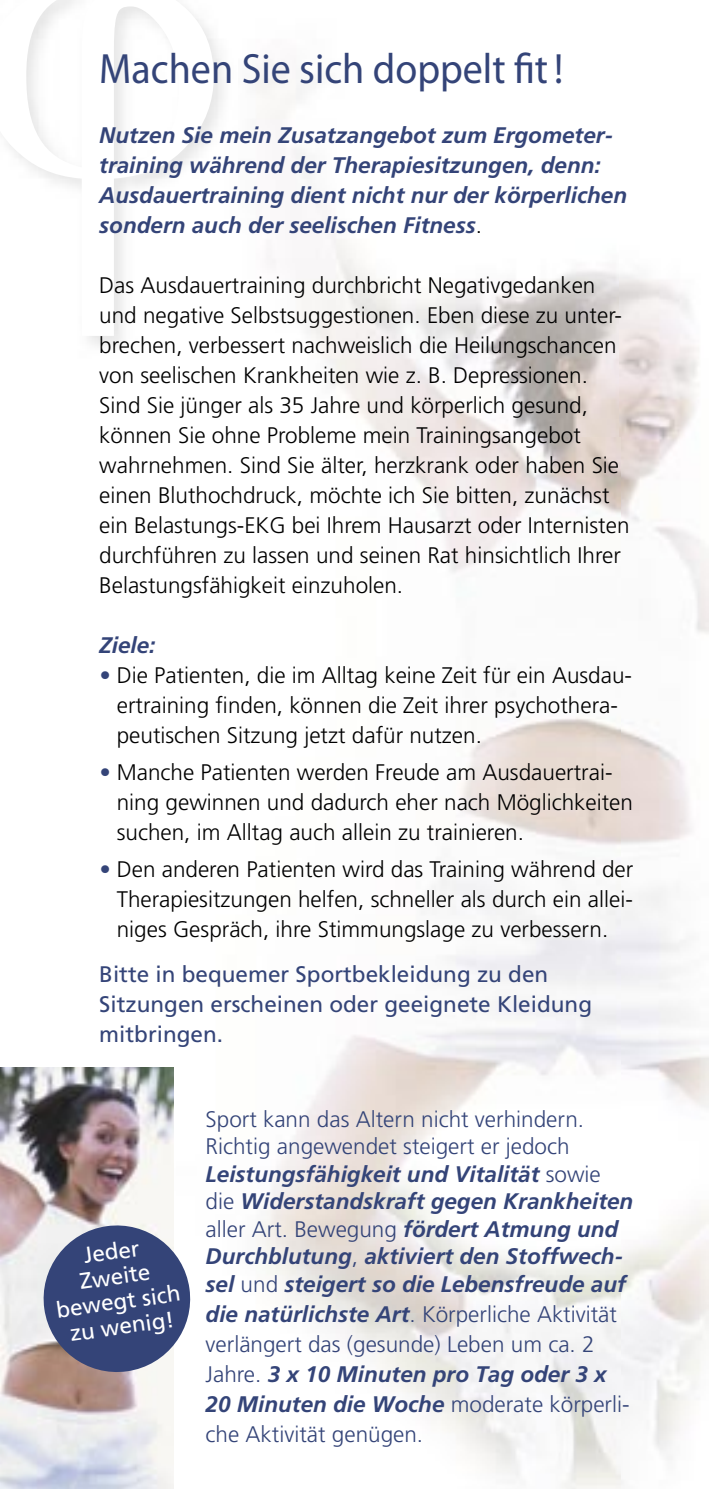
<style>
.page{position:relative;width:709px;height:1489px;background:#fff}
.page>*{position:absolute;margin:0;border:0;box-sizing:border-box;transform-origin:0 0}
.t1{font:42.5px "Myriad Pro";color:#344478;scale:.94 1}
.t2{font:300 22.5px/30px "Frutiger";color:#000}
.t3{font:italic 700 22.5px/27.5px "Frutiger";color:#344478}
.t4{font:300 22.5px/30px "Frutiger";color:#344478}
.t5{font:22.5px/30px "Frutiger";color:#344478}
.t6{font:22.5px/25px "Frutiger";color:#fff;text-align:center}
.s1{font-weight:300;font-style:normal;color:#000}
.s2{font-weight:400;font-style:italic;color:#344478}
.s3{font-weight:300;font-style:normal}
.s4{font-weight:700;font-style:italic}
</style>
<div class="page">
<svg style="left:8px;top:0;width:206px;height:336px"></svg>
<img style="left:0;top:1067px;width:174px;height:421px">
<svg style="left:39px;top:1220px;width:152px;height:156px"></svg>
<h1 class="t1" style="left:99px;top:45px;width:495px">Machen Sie sich doppelt fit!</h1>
<p class="t3" style="left:99px;top:120px;width:529px;line-height:30px">Nutzen Sie mein Zusatzangebot zum Ergometer&shy;training während der Therapiesitzungen, denn:<br>Ausdauertraining dient nicht nur der körperlichen sondern auch der seelischen Fitness<span class="s1">.</span></p>
<p class="t2" style="left:99px;top:270px;width:532px">Das Ausdauertraining durchbricht Negativgedanken und negative Selbstsuggestionen. Eben diese zu unter&shy;brechen, verbessert nachweislich die Heilungschancen von seelischen Krankheiten wie z. B. Depressionen.<br>Sind Sie jünger als 35 Jahre und körperlich gesund, können Sie ohne Probleme mein Trainingsangebot wahrnehmen. Sind Sie älter, herzkrank oder haben Sie einen Bluthochdruck, möchte ich Sie bitten, zunächst ein Belastungs-EKG bei Ihrem Hausarzt oder Internisten durchführen zu lassen und seinen Rat hinsichtlich Ihrer Belastungsfähigkeit einzuholen.</p>
<p class="t3" style="left:99px;top:631px;width:58px">Ziele:</p>
<p class="t2" style="left:117px;top:660px;width:517px;text-indent:-18px"><span class="s2">•</span> Die Patienten, die im Alltag keine Zeit für ein Ausdau&shy;ertraining finden, können die Zeit ihrer psychothera&shy;peutischen Sitzung jetzt dafür nutzen.</p>
<p class="t2" style="left:117px;top:757px;width:518px;text-indent:-18px"><span class="s2">•</span> Manche Patienten werden Freude am Ausdauertrai&shy;ning gewinnen und dadurch eher nach Möglichkeiten suchen, im Alltag auch allein zu trainieren.</p>
<p class="t2" style="left:117px;top:854px;width:518px;text-align:justify;text-indent:-18px"><span class="s2">•</span> Den anderen Patienten wird das Training während der Therapiesitzungen helfen, schneller als durch ein allei&shy;niges Gespräch, ihre Stimmungslage zu verbessern.</p>
<p class="t5" style="left:99px;top:958px;width:494px">Bitte in bequemer Sportbekleidung zu den<br>Sitzungen erscheinen oder geeignete Kleidung mitbringen.</p>
<p class="t6" style="left:48px;top:1247px;width:127px;rotate:-8deg">Jeder<br>Zweite bewegt sich zu wenig!</p>
<p class="t3" style="left:206px;top:1104px;width:429px"><span class="s3">Sport kann das Altern nicht verhindern.<br>Richtig angewendet steigert er jedoch </span>Leistungsfähigkeit und Vitalität <span class="s3">sowie die</span> Widerstandskraft gegen Krankheiten <span class="s3">aller Art. Bewegung</span> fördert Atmung und Durchblutung<span class="s3">,</span> aktiviert den Stoffwech&shy;sel <span class="s3">und</span> steigert so die Lebensfreude auf</p>
<p class="t4" style="left:206px;top:1298px;width:425px"><span class="s4">die natürlichste Art</span>. Körperliche Aktivität verlängert das (gesunde) Leben um ca. 2<br>Jahre. <span class="s4">3 x 10 Minuten pro Tag oder 3 x 20 Minuten die Woche</span> moderate körperli&shy;che Aktivität genügen.</p>
</div>
